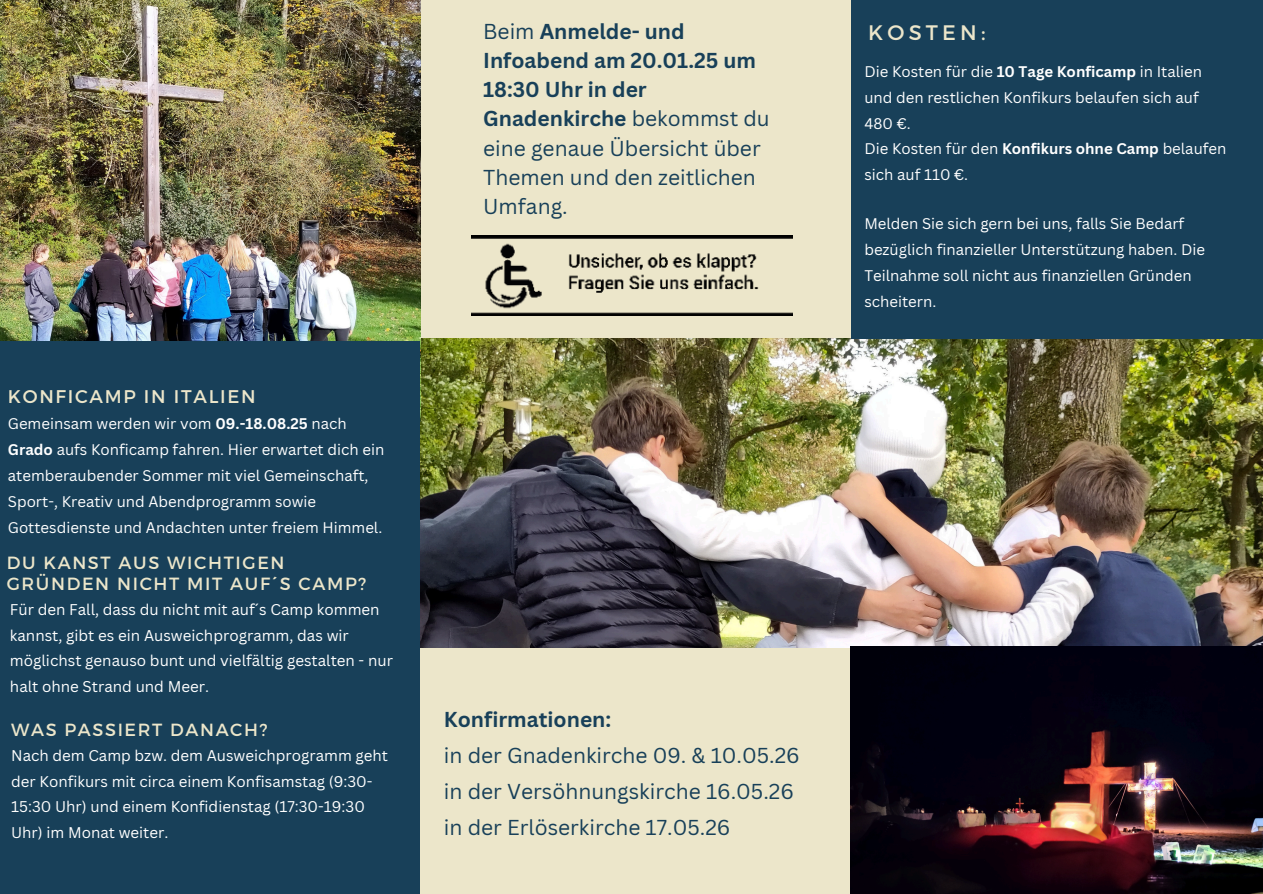
<style>
.page{position:relative;width:1263px;height:894px;background:#fff}
.page>*{position:absolute;margin:0;border:0;box-sizing:border-box;transform-origin:0 0}
.t1{font:21px/29.2px "Canva Sans";color:#184059}
.t2{font:21px "Montserrat";letter-spacing:.2em;color:#ece6ca}
.t3{font:18.3px "Montserrat";letter-spacing:.095em;color:#ece6ca}
.t4{font:17.7px/20.9px "Montserrat";letter-spacing:.095em;color:#ece6ca}
.t5{font:17.55px "Montserrat";letter-spacing:.095em;color:#ece6ca}
.t6{font:15.15px/25.5px "Canva Sans";color:#fff}
.t7{font:15px/25.8px "Canva Sans";color:#fff}
.s1{font-weight:700}
</style>
<div class="page">
<div style="left:0;top:0;width:1263px;height:893px;background:#ece6ca"></div>
<img style="left:420px;top:338px;width:842px;height:309px">
<img style="left:0;top:0;width:421px;height:421px">
<div style="left:0;top:341px;width:420px;height:552px;background:#184059"></div>
<div style="left:850px;top:0;width:413px;height:339px;background:#184059"></div>
<img style="left:850px;top:646px;width:413px;height:247px">
<img style="left:472px;top:235px;width:320px;height:80px">
<h2 class="t1" style="left:483px;top:16px;width:288px">Beim <span class="s1">Anmelde- und<br>Infoabend am 20.01.25 um<br>18:30 Uhr in der<br>Gnadenkirche</span> bekommst du eine genaue Übersicht über<br>Themen und den zeitlichen<br>Umfang.</h2>
<p class="t3" style="left:8px;top:384px;width:249px">KONFICAMP IN ITALIEN</p>
<p class="t7" style="left:8px;top:410px;width:378px">Gemeinsam werden wir vom <span class="s1">09.-18.08.25</span> nach <span class="s1">Grado</span> aufs Konficamp fahren. Hier erwartet dich ein atemberaubender Sommer mit viel Gemeinschaft, Sport-, Kreativ und Abendprogramm sowie Gottesdienste und Andachten unter freiem Himmel.</p>
<p class="t4" style="left:7px;top:551px;width:361px">DU KANST AUS WICHTIGEN<br>GRÜNDEN NICHT MIT AUF´S CAMP?</p>
<p class="t6" style="left:10px;top:596px;width:384px">Für den Fall, dass du nicht mit auf´s Camp kommen kannst, gibt es ein Ausweichprogramm, das wir möglichst genauso bunt und vielfältig gestalten - nur halt ohne Strand und Meer.</p>
<p class="t5" style="left:11px;top:717px;width:258px">WAS PASSIERT DANACH?</p>
<h3 class="t6" style="left:11px;top:742px;width:378px">Nach dem Camp bzw. dem Ausweichprogramm geht der Konfikurs mit circa einem Konfisamstag (9:30- 15:30 Uhr) und einem Konfidienstag (17:30-19:30<br>Uhr) im Monat weiter.</h3>
<p class="t1" style="left:444px;top:701px;width:357px;line-height:36px"><span class="s1">Konfirmationen:<br></span>in der Gnadenkirche 09. &amp; 10.05.26 in der Versöhnungskirche 16.05.26 in der Erlöserkirche 17.05.26</p>
<p class="t2" style="left:868px;top:18px;width:119px">KOSTEN:</p>
<h1 class="t7" style="left:864px;top:58px;width:339px">Die Kosten für die <span class="s1">10 Tage Konficamp</span> in Italien und den restlichen Konfikurs belaufen sich auf<br>480 €.</h1>
<p class="t7" style="left:864px;top:136px;width:364px">Die Kosten für den <span class="s1">Konfikurs ohne Camp</span> belaufen sich auf 110 €.</p>
<p class="t7" style="left:864px;top:210px;width:342px">Melden Sie sich gern bei uns, falls Sie Bedarf bezüglich finanzieller Unterstützung haben. Die Teilnahme soll nicht aus finanziellen Gründen scheitern.</p>
</div>
